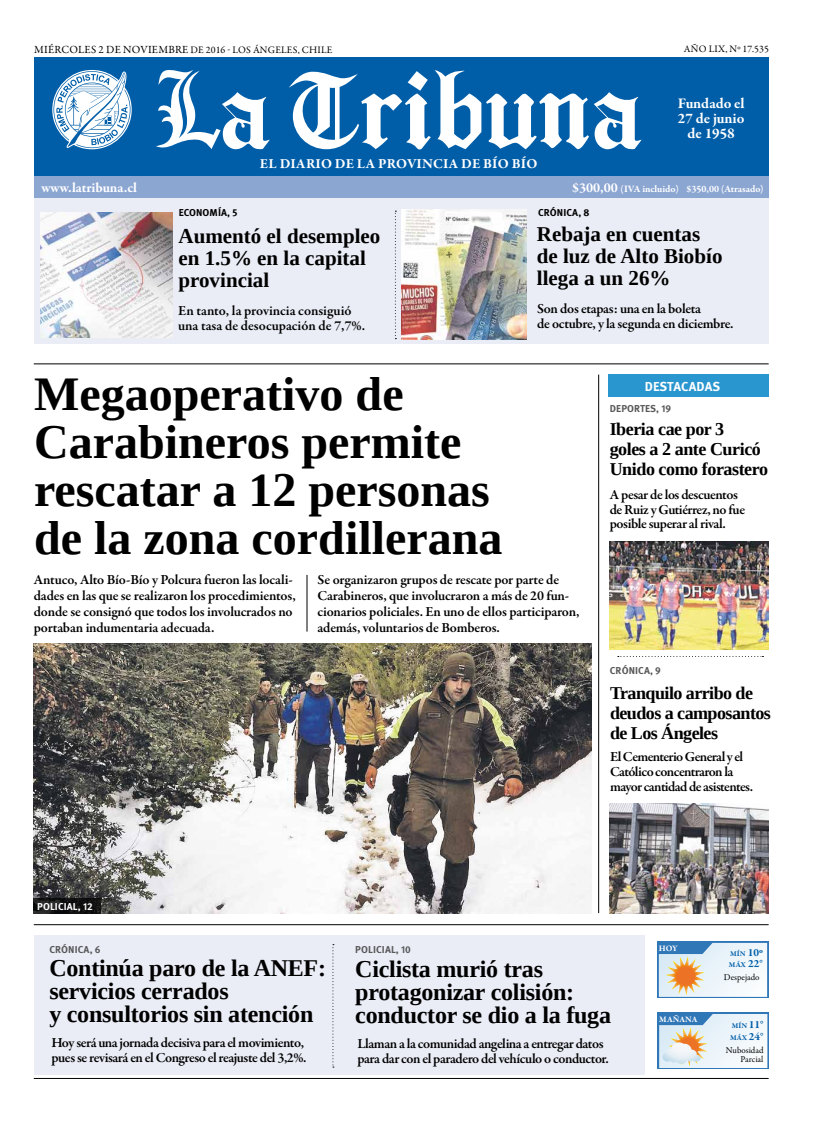
<style>
.page{position:relative;width:820px;height:1134px;background:#fff}
.page>*{position:absolute;margin:0;border:0;box-sizing:border-box;transform-origin:0 0}
.t1{font:700 48px/48px "Liberation Serif";color:#000}
.t2{font:700 24px/23px "Liberation Serif";letter-spacing:-.01em;color:#000}
.t3{font:700 21px/22px "Liberation Serif";color:#000}
.t4{font:700 18px/20px "Liberation Serif";letter-spacing:-.03em;color:#000}
.t5{font:700 15px/15px "Garamond Premr Pro";letter-spacing:-.015em;color:#fff;text-align:center}
.t6{font:600 14px/16px "Garamond Premr Pro";letter-spacing:-.02em;color:#000}
.t7{font:600 14px/15px "Garamond Premr Pro";letter-spacing:-.045em;color:#000}
.t8{font:700 14px "Garamond Premr Pro";letter-spacing:.01em;color:#fff}
.t9{font:600 14px/15px "Garamond Premr Pro";color:#000}
.t10{font:700 13px "Meta Pro";letter-spacing:.005em;color:#fff}
.t11{font:10px "Garamond Premr Pro";letter-spacing:.02em;color:#000}
.t12{font:700 10px "Meta Pro";letter-spacing:.01em;color:#58585a}
.t13{font:700 10px "Garamond Premr Pro";color:#fff}
.t14{font:700 10px "Meta Pro";letter-spacing:.01em;color:#000}
.t15{font:700 10px "Meta Pro";letter-spacing:.01em;color:#fff}
.t16{font:9px/9px "Garamond Premr Pro";color:#000;text-align:right}
.t17{font:700 8.5px "Garamond Premr Pro";letter-spacing:.005em;color:#fff}
.t18{font:700 7.5px/11.3px "Garamond Premr Pro";letter-spacing:.005em;color:#005ea8}
.s1{font-size:11px}
.s2{font-size:10px}
.s3{font-size:11.3px}
</style>
<div class="page">
<div style="left:34px;top:57px;width:734px;height:141px;background:#005ea8"></div>
<div style="left:34px;top:177px;width:734px;height:22px;background:#8ca6d2"></div>
<svg style="left:289px;top:70px;width:352px;height:80px"></svg>
<svg style="left:156px;top:70px;width:113px;height:79px"></svg>
<svg style="left:53px;top:71px;width:77px;height:77px"></svg>
<hr style="left:34px;top:924px;width:734px;height:1px;background:#000">
<img style="left:34px;top:644px;width:557px;height:270px">
<hr style="left:34px;top:364px;width:734px;height:1px;background:#000">
<div style="left:657px;top:1013px;width:111px;height:56px;background:#3077b8"></div>
<svg style="left:657px;top:942px;width:111px;height:56px"></svg>
<div style="left:34px;top:198px;width:734px;height:146px;background:#eaedf6"></div>
<svg style="left:395px;top:211px;width:1px;height:128px"></svg>
<img style="left:41px;top:213px;width:132px;height:125px">
<img style="left:401px;top:210px;width:125px;height:129px">
<svg style="left:617px;top:656px;width:146px;height:1px"></svg>
<hr style="left:598px;top:375px;width:1px;height:538px;background:#000">
<img style="left:609px;top:542px;width:159px;height:108px">
<div style="left:608px;top:375px;width:160px;height:22px;background:#2a96cf"></div>
<hr style="left:306px;top:575px;width:1px;height:57px;background:#000">
<div style="left:34px;top:936px;width:610px;height:139px;background:#eaedf6"></div>
<svg style="left:332px;top:944px;width:2px;height:123px"></svg>
<hr style="left:34px;top:1078px;width:734px;height:1px;background:#000">
<svg style="left:34px;top:898px;width:67px;height:16px"></svg>
<img style="left:609px;top:803px;width:159px;height:111px">
<svg style="left:659px;top:1014px;width:108px;height:54px"></svg>
<svg style="left:658px;top:943px;width:108px;height:54px"></svg>
<p class="t11" style="left:34px;top:44px;width:300px"><span class="s1">MIÉRCOLES 2 DE NOVIEMBRE</span> DE 2016 - LOS ÁNGELES, CHILE</p>
<p class="t11" style="left:683px;top:43px;width:86px">AÑO LIX, Nº 17.535</p>
<p class="t8" style="left:260px;top:155px;width:279px">El diario de la provincia de Bío Bío</p>
<p class="t5" style="left:677px;top:96px;width:68px">Fundado el<br>27 de junio de 1958</p>
<p class="t8" style="left:41px;top:179px;width:97px">www.latribuna.cl</p>
<p class="t8" style="left:572px;top:179px;width:59px">$300,00 <span class="s2">(IVA</span></p>
<p class="t13" style="left:642px;top:182px;width:123px">incluido) $350,00 (Atrasado)</p>
<p class="t14" style="left:179px;top:206px;width:60px">ECONOMÍA, 5</p>
<p class="t14" style="left:538px;top:206px;width:53px">CRÓNICA, 8</p>
<h3 class="t3" style="left:178px;top:224px;width:203px">Aumentó el desempleo en 1.5% en la capital provincial</h3>
<p class="t9" style="left:178px;top:303px;width:188px">En tanto, la provincia consiguió una tasa de desocupación de 7,7%.</p>
<h1 class="t1" style="left:34px;top:369px;width:469px">Megaoperativo de<br>Carabineros permite rescatar a 12 personas de la zona cordillerana</h1>
<h3 class="t3" style="left:536px;top:223px;width:187px">Rebaja en cuentas de luz de Alto Biobío llega a un 26%</h3>
<p class="t6" style="left:537px;top:302px;width:198px;line-height:15px">Son dos etapas: una en la boleta<br>de octubre, y la segunda en diciembre.</p>
<p class="t10" style="left:644px;top:378px;width:77px">DESTACADAS</p>
<p class="t12" style="left:609px;top:402px;width:63px">DEPORTES, 19</p>
<p class="t4" style="left:609px;top:419px;width:160px">Iberia cae por 3<br>goles a 2 ante Curicó<br>Unido como forastero</p>
<p class="t6" style="left:609px;top:487px;width:137px;line-height:15px">A pesar de los descuentos de Ruiz y Gutiérrez, no fue posible superar al rival.</p>
<p class="t6" style="left:34px;top:571px;width:263px">Antuco, Alto Bío-Bío y Polcura fueron las locali&shy;dades en las que se realizaron los procedimientos, donde se consignó que todos los involucrados no portaban indumentaria adecuada.</p>
<p class="t6" style="left:317px;top:571px;width:263px">Se organizaron grupos de rescate por parte de Carabineros, que involucraron a más de 20 fun&shy;cionarios policiales. En uno de ellos participaron, además, voluntarios de Bomberos.</p>
<p class="t12" style="left:609px;top:664px;width:53px">CRÓNICA, 9</p>
<p class="t4" style="left:609px;top:682px;width:162px">Tranquilo arribo de deudos a camposantos de Los Ángeles</p>
<p class="t7" style="left:609px;top:750px;width:144px">El Cementerio General y el<br>Católico concentraron la mayor cantidad de asistentes.</p>
<p class="t15" style="left:37px;top:900px;width:57px">POLICIAL, 12</p>
<p class="t12" style="left:49px;top:943px;width:53px">CRÓNICA, 6</p>
<p class="t12" style="left:355px;top:943px;width:57px">POLICIAL, 10</p>
<h2 class="t2" style="left:49px;top:956px;width:278px">Continúa paro de la ANEF: servicios cerrados<br>y consultorios sin atención</h2>
<p class="t6" style="left:51px;top:1035px;width:256px;line-height:15px">Hoy será una jornada decisiva para el movimiento, pues se revisará en el Congreso el reajuste del 3,2%.</p>
<h2 class="t2" style="left:355px;top:957px;width:257px">Ciclista murió tras protagonizar colisión: conductor se dio a la fuga</h2>
<p class="t6" style="left:357px;top:1036px;width:253px;line-height:15px">Llaman a la comunidad angelina a entregar datos para dar con el paradero del vehículo o conductor.</p>
<p class="t17" style="left:658px;top:943px;width:21px">HOY</p>
<p class="t17" style="left:659px;top:1014px;width:28px">MAÑANA</p>
<p class="t18" style="left:728px;top:948px;width:36px">MÍN <span class="s3">10º<br></span>MÁX <span class="s3">22°</span></p>
<p class="t16" style="left:723px;top:973px;width:37px">DESPEJADO</p>
<p class="t16" style="left:725px;top:976px;width:32px">NUBLADO</p>
<p class="t18" style="left:729px;top:1020px;width:35px">MÍN <span class="s3">11°<br></span>MÁX <span class="s3">24°</span></p>
<p class="t16" style="left:725px;top:1046px;width:39px">NUBOSIDAD<br>PARCIAL</p>
</div>
